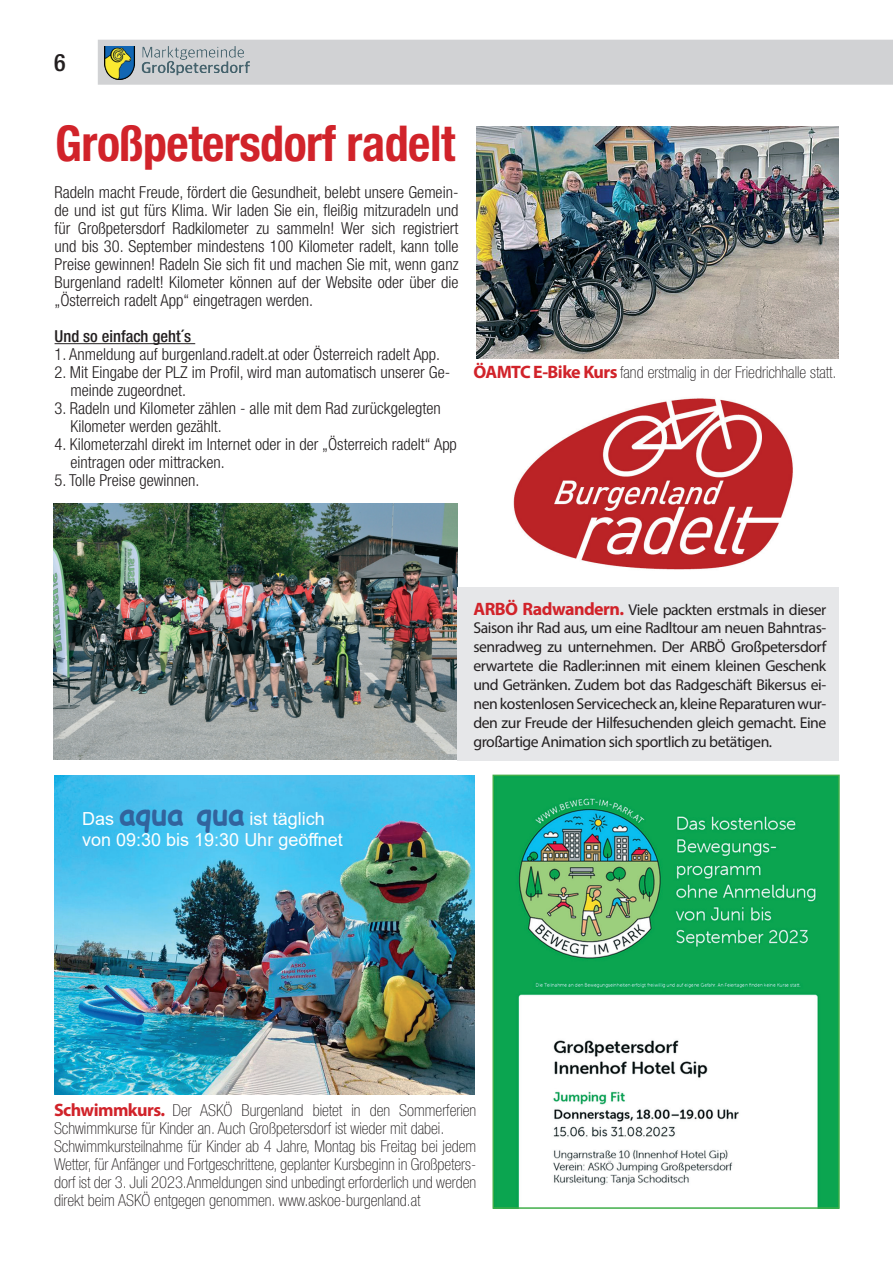
<style>
.page{position:relative;width:893px;height:1263px;background:#fff}
.page>*{position:absolute;margin:0;border:0;box-sizing:border-box;transform-origin:0 0}
.t1{font:700 condensed 49.5px "Helvetica Neue LT Std";letter-spacing:-.01em;color:#d1232a}
.t2{font:500 condensed 24px "Helvetica Neue LT Std";color:#231f20}
.t3{font:18px/21.6px "Arial";color:#fff}
.t4{font:300 condensed 16.5px/18px "Helvetica Neue LT Std";color:#231f20}
.t5{font:100 condensed 16.5px/18px "Helvetica Neue LT Std";color:#231f20}
.t6{font:500 condensed 16.5px "Helvetica Neue LT Std";color:#231f20}
.t7{font:15.75px/18.9px "Myriad Pro";letter-spacing:-.03em;color:#231f20;text-align:justify}
.s1{font-family:"Myriad Pro";font-weight:700;font-stretch:normal;font-size:18px;color:#d1232a}
.s2{font-family:"Comic Sans MS";font-weight:700;font-size:30px;color:#32639d}
.s3{font-weight:700;font-size:18px;color:#d1232a}
</style>
<div class="page">
<img style="left:513px;top:398px;width:280px;height:172px">
<div style="left:98px;top:40px;width:795px;height:45px;background:#d1d2d4"></div>
<img style="left:104px;top:47px;width:146px;height:32px">
<hr style="left:55px;top:343px;width:140px;height:1px;background:#231f20">
<img style="left:54px;top:775px;width:421px;height:319px">
<img style="left:495px;top:778px;width:342px;height:428px">
<div style="left:492px;top:775px;width:348px;height:434px;border:2px solid #40ae49"></div>
<img style="left:54px;top:503px;width:404px;height:257px">
<div style="left:458px;top:587px;width:381px;height:173px;background:#e6e7e9"></div>
<img style="left:476px;top:126px;width:363px;height:233px">
<h2 class="t2" style="left:54px;top:48px;width:13px">6</h2>
<h1 class="t1" style="left:55px;top:114px;width:401px">Großpetersdorf radelt</h1>
<p class="t4" style="left:55px;top:183px;width:405px;text-align:justify">Radeln macht Freude, fördert die Gesundheit, belebt unsere Gemein&shy;de und ist gut fürs Klima. Wir laden Sie ein, fleißig mitzuradeln und für Großpetersdorf Radkilometer zu sammeln! Wer sich registriert und bis 30. September mindestens 100 Kilometer radelt, kann tolle Preise gewinnen! Radeln Sie sich fit und machen Sie mit, wenn ganz Burgenland radelt! Kilometer können auf der Website oder über die „Österreich radelt App“ eingetragen werden.</p>
<p class="t6" style="left:55px;top:326px;width:138px">Und so einfach geht´s</p>
<p class="t4" style="left:55px;top:345px;width:387px">1. Anmeldung auf burgenland.radelt.at oder Österreich radelt App.</p>
<p class="t4" style="left:70px;top:363px;width:381px;text-indent:-16px">2. Mit Eingabe der PLZ im Profil, wird man automatisch unserer Ge&shy;meinde zugeordnet.</p>
<p class="t4" style="left:70px;top:399px;width:372px;text-indent:-16px">3. Radeln und Kilometer zählen - alle mit dem Rad zurückgelegten<br>Kilometer werden gezählt.</p>
<p class="t4" style="left:70px;top:435px;width:388px;text-indent:-16px">4. Kilometerzahl direkt im Internet oder in der „Österreich radelt“ App eintragen oder mittracken.</p>
<p class="t4" style="left:55px;top:471px;width:146px">5. Tolle Preise gewinnen.</p>
<p class="t5" style="left:473px;top:363px;width:365px"><span class="s1">ÖAMTC E-Bike Kurs</span> fand erstmalig in der Friedrichhalle statt.</p>
<p class="t3" style="left:82px;top:808px;width:262px">Das <span class="s2">aqua qua</span> ist täglich von 09:30 bis 19:30 Uhr geöffnet</p>
<p class="t7" style="left:473px;top:599px;width:354px"><span class="s3">ARBÖ Radwandern.</span> Viele packten erstmals in dieser Saison ihr Rad aus, um eine Radltour am neuen Bahntras&shy;senradweg zu unternehmen. Der ARBÖ Großpetersdorf erwartete die Radler:innen mit einem kleinen Geschenk und Getränken. Zudem bot das Radgeschäft Bikersus ei&shy;nen kostenlosen Servicecheck an, kleine Reparaturen wur&shy;den zur Freude der Hilfesuchenden gleich gemacht. Eine großartige Animation sich sportlich zu betätigen.</p>
<p class="t5" style="left:54px;top:1101px;width:424px"><span class="s1">Schwimmkurs.</span> Der ASKÖ Burgenland bietet in den Sommerferien Schwimmkurse für Kinder an. Auch Großpetersdorf ist wieder mit dabei.<br>Schwimmkursteilnahme für Kinder ab 4 Jahre, Montag bis Freitag bei jedem Wetter, für Anfänger und Fortgeschrittene, geplanter Kursbeginn in Großpeters&shy;dorf ist der 3. Juli 2023.Anmeldungen sind unbedingt erforderlich und werden direkt beim ASKÖ entgegen genommen. www.askoe-burgenland.at</p>
</div>
